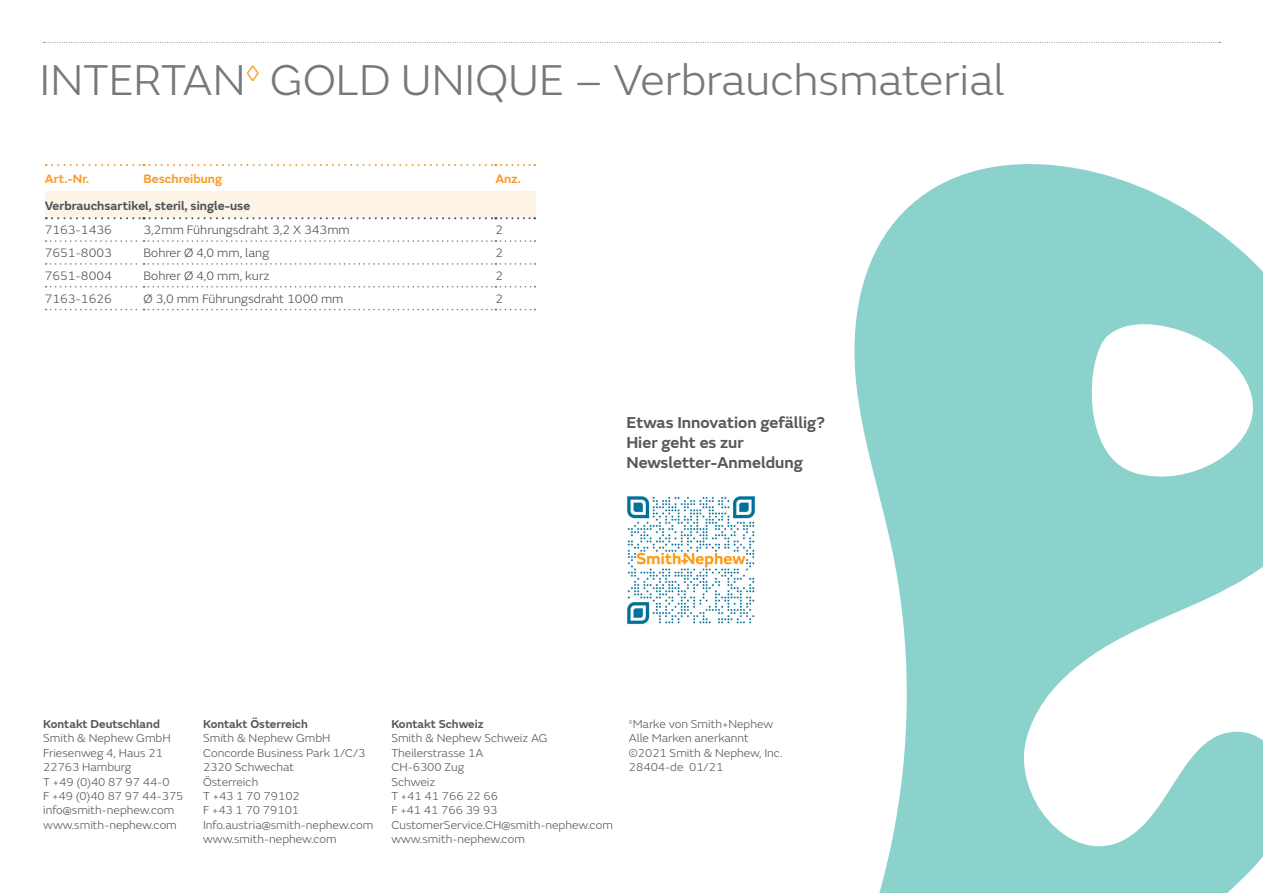
<style>
.page{position:relative;width:1263px;height:893px;background:#fff}
.page>*{position:absolute;margin:0;border:0;box-sizing:border-box;transform-origin:0 0}
.NEW_Headline{font:300 45px "SN Emeric";color:#76787b}
.Captions_References{font:600 16.5px/19.8px "SN Emeric";color:#57585a}
.Information_table{font:300 12.75px "SN Emeric";color:#4b5156}
.Information_table-2{font:600 12.75px "SN Emeric";color:#4b5156}
.Information_table-3{font:600 12.75px "SN Emeric";color:#f89c28}
.Paragraph_Style_1{font:300 12.75px "SN Emeric";color:#4b5156}
.Captions_References-2{font:300 12px/14.4px "SN Emeric";color:#57585a}
.Captions_References-3{font:600 12px "SN Emeric";color:#57585a}
</style>
<div class="page">
<svg style="left:44px;top:42px;width:1176px;height:1px"></svg>
<svg style="left:854px;top:164px;width:409px;height:729px;fill:#8bd1cc"></svg>
<div style="left:45px;top:192px;width:490px;height:26px;background:#fef4e6"></div>
<svg style="left:46px;top:164px;width:489px;height:2px"></svg>
<svg style="left:46px;top:217px;width:489px;height:2px"></svg>
<svg style="left:46px;top:240px;width:489px;height:2px"></svg>
<svg style="left:46px;top:263px;width:489px;height:2px"></svg>
<svg style="left:46px;top:286px;width:489px;height:2px"></svg>
<svg style="left:46px;top:309px;width:489px;height:1px"></svg>
<img style="left:627px;top:496px;width:128px;height:129px">
<p class="NEW_Headline" style="left:39px;top:53px;width:966px">INTERTAN<sup>◊</sup> GOLD UNIQUE – Verbrauchsmaterial</p>
<p class="Information_table-3" style="left:45px;top:171px;width:46px">Art.-Nr.</p>
<p class="Information_table-3" style="left:144px;top:171px;width:80px">Beschreibung</p>
<p class="Information_table-3" style="left:495px;top:171px;width:27px">Anz.</p>
<p class="Information_table-2" style="left:45px;top:197px;width:207px">Verbrauchsartikel, steril, single-use</p>
<p class="Information_table" style="left:45px;top:222px;width:69px">7163-1436</p>
<p class="Information_table" style="left:144px;top:222px;width:208px">3,2mm Führungsdraht 3,2 X 343mm</p>
<p class="Information_table" style="left:495px;top:222px;width:9px">2</p>
<p class="Information_table" style="left:45px;top:245px;width:69px">7651-8003</p>
<p class="Information_table" style="left:144px;top:245px;width:127px">Bohrer Ø 4,0 mm, lang</p>
<p class="Paragraph_Style_1" style="left:495px;top:245px;width:9px">2</p>
<p class="Information_table" style="left:45px;top:268px;width:69px">7651-8004</p>
<p class="Information_table" style="left:144px;top:268px;width:128px">Bohrer Ø 4,0 mm, kurz</p>
<p class="Paragraph_Style_1" style="left:495px;top:268px;width:9px">2</p>
<p class="Information_table" style="left:45px;top:291px;width:69px">7163-1626</p>
<p class="Information_table" style="left:144px;top:291px;width:201px">Ø 3,0 mm Führungsdraht 1000 mm</p>
<p class="Paragraph_Style_1" style="left:495px;top:291px;width:9px">2</p>
<p class="Captions_References" style="left:626px;top:413px;width:200px">Etwas Innovation gefällig?</p>
<p class="Captions_References" style="left:626px;top:433px;width:178px">Hier geht es zur<br>Newsletter-Anmeldung</p>
<p class="Captions_References-3" style="left:43px;top:716px;width:118px">Kontakt Deutschland</p>
<p class="Captions_References-2" style="left:43px;top:731px;width:129px">Smith &amp; Nephew GmbH</p>
<p class="Captions_References-2" style="left:43px;top:746px;width:121px">Friesenweg 4, Haus 21</p>
<p class="Captions_References-2" style="left:43px;top:760px;width:90px">22763 Hamburg</p>
<p class="Captions_References-2" style="left:43px;top:774px;width:128px">T +49 (0)40 87 97 44-0</p>
<p class="Captions_References-2" style="left:43px;top:789px;width:142px">F +49 (0)40 87 97 44-375</p>
<p class="Captions_References-2" style="left:43px;top:803px;width:133px">info@smith-nephew.com</p>
<p class="Captions_References-2" style="left:43px;top:818px;width:135px">www.smith-nephew.com</p>
<p class="Captions_References-3" style="left:203px;top:716px;width:106px">Kontakt Österreich</p>
<p class="Captions_References-2" style="left:203px;top:731px;width:129px">Smith &amp; Nephew GmbH</p>
<p class="Captions_References-2" style="left:203px;top:746px;width:164px">Concorde Business Park 1/C/3</p>
<p class="Captions_References-2" style="left:203px;top:760px;width:93px">2320 Schwechat</p>
<p class="Captions_References-2" style="left:203px;top:774px;width:57px">Österreich</p>
<p class="Captions_References-2" style="left:203px;top:789px;width:98px">T +43 1 70 79102</p>
<p class="Captions_References-2" style="left:203px;top:803px;width:98px">F +43 1 70 79101</p>
<p class="Captions_References-2" style="left:203px;top:818px;width:172px">Info.austria@smith-nephew.com</p>
<p class="Captions_References-2" style="left:203px;top:832px;width:135px">www.smith-nephew.com</p>
<p class="Captions_References-3" style="left:391px;top:716px;width:94px">Kontakt Schweiz</p>
<p class="Captions_References-2" style="left:391px;top:731px;width:158px">Smith &amp; Nephew Schweiz AG</p>
<p class="Captions_References-2" style="left:391px;top:746px;width:94px">Theilerstrasse 1A</p>
<p class="Captions_References-2" style="left:391px;top:760px;width:74px">CH-6300 Zug</p>
<p class="Captions_References-2" style="left:391px;top:774px;width:45px">Schweiz</p>
<p class="Captions_References-2" style="left:391px;top:789px;width:108px">T +41 41 766 22 66</p>
<p class="Captions_References-2" style="left:391px;top:803px;width:108px">F +41 41 766 39 93</p>
<p class="Captions_References-2" style="left:391px;top:818px;width:223px">CustomerService.CH@smith-nephew.com</p>
<p class="Captions_References-2" style="left:391px;top:832px;width:135px">www.smith-nephew.com</p>
<p class="Captions_References-2" style="left:629px;top:717px;width:155px"><sup>◊</sup>Marke von Smith+Nephew<br>Alle Marken anerkannt ©2021 Smith &amp; Nephew, Inc.</p>
<p class="Captions_References-2" style="left:629px;top:760px;width:96px">28404-de 01/21</p>
</div>
